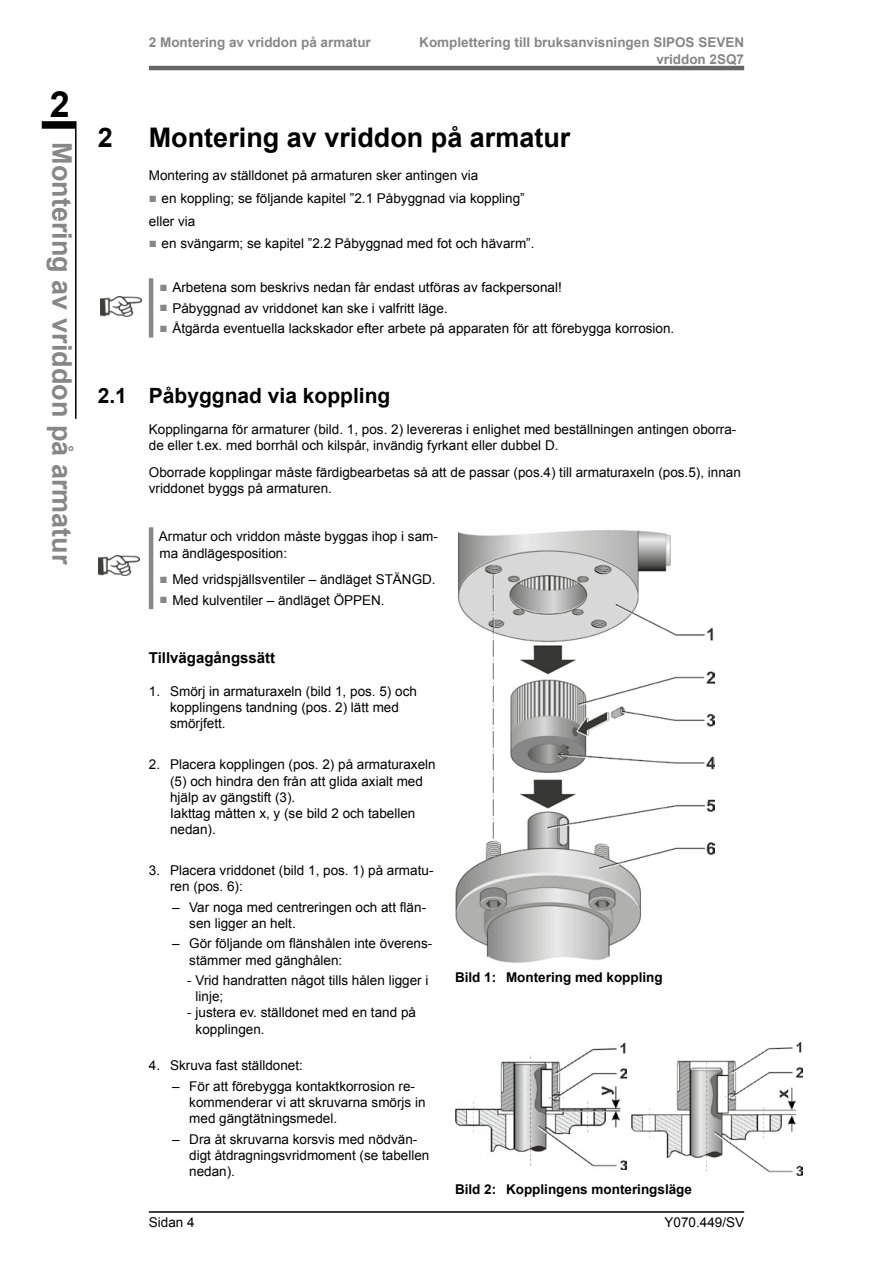
<style>
.page{position:relative;width:893px;height:1263px;background:#fff}
.page>*{position:absolute;margin:0;border:0;box-sizing:border-box;transform-origin:0 0}
.t1{font:700 36px "Arial";color:#000}
.t2{font:700 27px "Arial";color:#000}
.t3{font:700 27px "Arial";color:#878787}
.t4{font:700 21px "Arial";color:#000}
.t5{font:700 15px "Arial";color:#000}
.t6{font:13.5px/16.2px "Arial";color:#000}
.t7{font:700 13.5px/16.5px "Arial";color:#878787;text-align:right}
.t8{font:700 13.5px "Arial";color:#000}
.s1{color:#878787}
</style>
<div class="page">
<hr style="left:149px;top:66px;width:595px;height:4px;background:#666">
<hr style="left:149px;top:1211px;width:595px;height:2px;background:#000">
<div style="left:42px;top:121px;width:34px;height:8px;background:#000"></div>
<hr style="left:75px;top:121px;width:2px;height:298px;background:#000">
<hr style="left:149px;top:278px;width:4px;height:60px;background:#878787">
<img style="left:101px;top:296px;width:41px;height:20px">
<hr style="left:149px;top:527px;width:4px;height:82px;background:#878787">
<img style="left:99px;top:555px;width:41px;height:20px">
<img style="left:455px;top:530px;width:260px;height:433px">
<img style="left:455px;top:1044px;width:171px;height:126px">
<img style="left:632px;top:1042px;width:171px;height:134px">
<h1 class="t1" style="left:50px;top:80px;width:22px">2</h1>
<h2 class="t3" style="left:80px;top:142px;width:423px;rotate:90deg">Montering av vriddon på armatur</h2>
<p class="t7" style="left:149px;top:35px;width:224px">2 Montering av vriddon på armatur</p>
<p class="t7" style="left:419px;top:35px;width:326px">Komplettering till bruksanvisningen SIPOS SEVEN vriddon 2SQ7</p>
<h2 class="t2" style="left:98px;top:120px;width:17px">2</h2>
<h2 class="t2" style="left:149px;top:120px;width:423px">Montering av vriddon på armatur</h2>
<p class="t6" style="left:149px;top:168px;width:331px">Montering av ställdonet på armaturen sker antingen via</p>
<p class="t6" style="left:149px;top:187px;width:377px;line-height:22.5px"><span class="s1">■</span> en koppling; se följande kapitel ”2.1 Påbyggnad via koppling” eller via</p>
<p class="t6" style="left:149px;top:235px;width:387px"><span class="s1">■</span> en svängarm; se kapitel ”2.2 Påbyggnad med fot och hävarm”.</p>
<p class="t6" style="left:160px;top:280px;width:404px"><span class="s1">■</span> Arbetena som beskrivs nedan får endast utföras av fackpersonal!</p>
<p class="t6" style="left:160px;top:300px;width:290px"><span class="s1">■</span> Påbyggnad av vriddonet kan ske i valfritt läge.</p>
<p class="t6" style="left:160px;top:321px;width:516px"><span class="s1">■</span> Åtgärda eventuella lackskador efter arbete på apparaten för att förebygga korrosion.</p>
<h3 class="t4" style="left:98px;top:381px;width:294px">2.1 Påbyggnad via koppling</h3>
<p class="t6" style="left:149px;top:421px;width:589px">Kopplingarna för armaturer (bild. 1, pos. 2) levereras i enlighet med beställningen antingen oborra&shy;de eller t.ex. med borrhål och kilspår, invändig fyrkant eller dubbel D.</p>
<p class="t6" style="left:149px;top:464px;width:594px">Oborrade kopplingar måste färdigbearbetas så att de passar (pos.4) till armaturaxeln (pos.5), innan vriddonet byggs på armaturen.</p>
<p class="t6" style="left:159px;top:529px;width:281px">Armatur och vriddon måste byggas ihop i sam&shy;ma ändlägesposition:</p>
<p class="t6" style="left:160px;top:572px;width:278px"><span class="s1">■</span> Med vridspjällsventiler – ändläget STÄNGD.</p>
<p class="t6" style="left:160px;top:592px;width:227px"><span class="s1">■</span> Med kulventiler – ändläget ÖPPEN.</p>
<p class="t5" style="left:149px;top:648px;width:128px">Tillvägagångssätt</p>
<p class="t6" style="left:170px;top:683px;width:248px;text-indent:-21px">1. Smörj in armaturaxeln (bild 1, pos. 5) och kopplingens tandning (pos. 2) lätt med smörjfett.</p>
<p class="t6" style="left:170px;top:757px;width:267px;text-indent:-21px">2. Placera kopplingen (pos. 2) på armaturaxeln (5) och hindra den från att glida axialt med hjälp av gängstift (3).<br>Iakttag måtten x, y (se bild 2 och tabellen nedan).</p>
<p class="t6" style="left:170px;top:862px;width:265px;text-indent:-21px">3. Placera vriddonet (bild 1, pos. 1) på armatu&shy;ren (pos. 6):</p>
<p class="t6" style="left:189px;top:899px;width:238px;text-indent:-17px">– Var noga med centreringen och att flän&shy;sen ligger an helt.</p>
<p class="t6" style="left:189px;top:936px;width:245px;text-indent:-17px">– Gör följande om flänshålen inte överens&shy;stämmer med gänghålen:</p>
<p class="t6" style="left:196px;top:972px;width:234px;text-indent:-9px">- Vrid handratten något tills hålen ligger i linje;</p>
<p class="t6" style="left:196px;top:1005px;width:222px;text-indent:-9px">- justera ev. ställdonet med en tand på kopplingen.</p>
<p class="t6" style="left:149px;top:1058px;width:156px">4. Skruva fast ställdonet:</p>
<p class="t6" style="left:189px;top:1078px;width:238px;text-indent:-17px">– För att förebygga kontaktkorrosion re&shy;kommenderar vi att skruvarna smörjs in med gängtätningsmedel.</p>
<p class="t6" style="left:189px;top:1131px;width:242px;text-indent:-17px">– Dra åt skruvarna korsvis med nödvän&shy;digt åtdragningsvridmoment (se tabellen nedan).</p>
<p class="t8" style="left:455px;top:968px;width:209px">Bild 1: Montering med koppling</p>
<p class="t8" style="left:455px;top:1180px;width:239px">Bild 2: Kopplingens monteringsläge</p>
<p class="t6" style="left:149px;top:1214px;width:47px">Sidan 4</p>
<p class="t6" style="left:665px;top:1214px;width:81px">Y070.449/SV</p>
</div>
